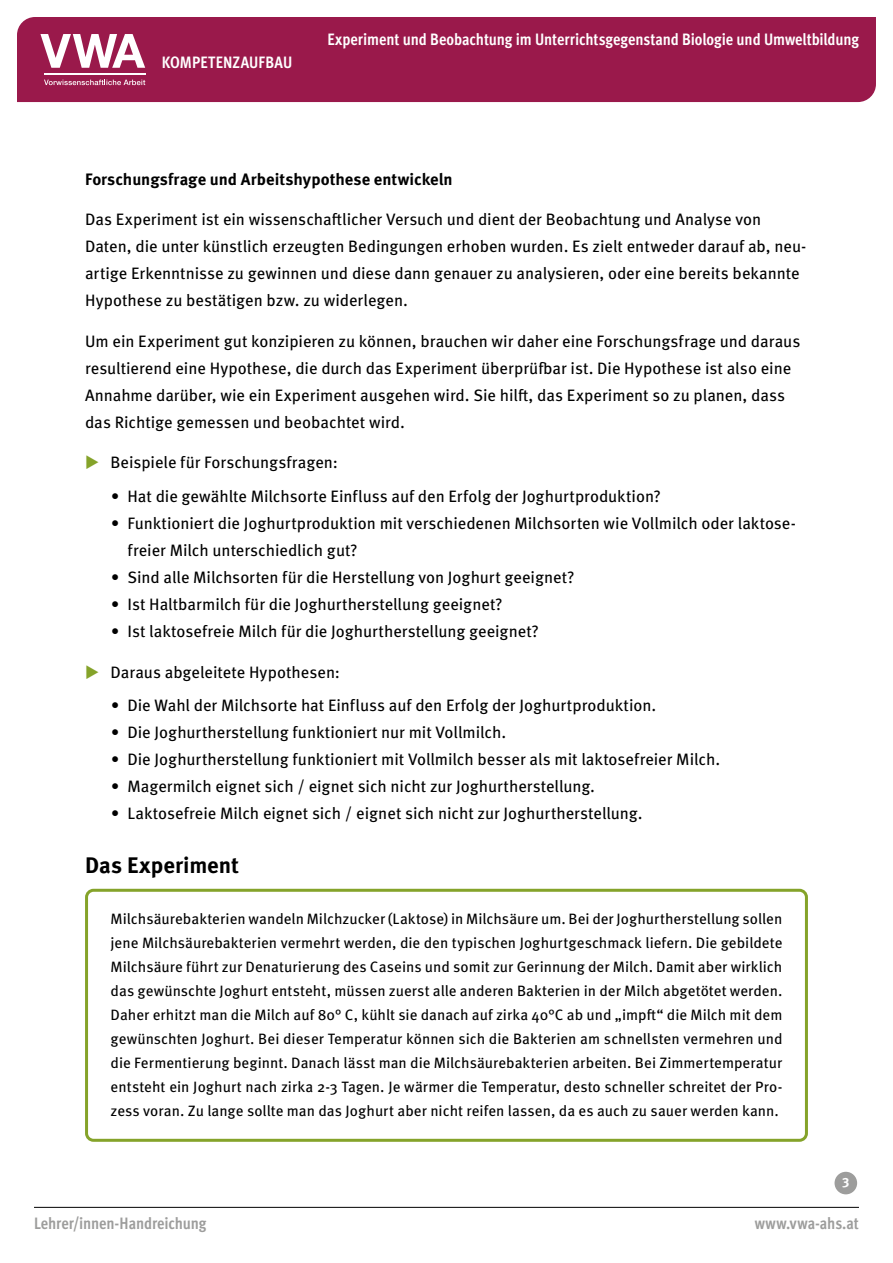
<style>
.page{position:relative;width:893px;height:1263px;background:#fff}
.page>*{position:absolute;margin:0;border:0;box-sizing:border-box;transform-origin:0 0}
.t1{font:700 22.5px "Meta Pro";color:#000}
.t2{font:16.5px/27px "Meta Pro";letter-spacing:-.005em;color:#000}
.t3{font:700 condensed 16.5px "Meta Pro";letter-spacing:-.005em;color:#fff}
.t4{font:700 16.5px "Meta Pro";color:#000}
.t5{font:700 condensed 16.5px "Meta Pro";letter-spacing:-.01em;color:#9d9d9c}
.t6{font:15px/24px "Meta Pro";color:#000;text-align:justify}
.t7{font:700 13.5px "Meta Pro";color:#fff}
.s1{color:#85a32a}
</style>
<div class="page">
<div style="left:85px;top:889px;width:723px;height:253px;border:3px solid #85a32a;border-radius:7px"></div>
<hr style="left:34px;top:1207px;width:825px;height:1px;background:#000">
<div style="left:834px;top:1172px;width:23px;height:22px;background:#9d9d9c;border-radius:50%"></div>
<div style="left:17px;top:17px;width:859px;height:85px;background:#9a194b"></div>
<hr style="left:44px;top:74px;width:101px;height:1px;background:#fff">
<svg style="left:44px;top:80px;width:101px;height:5px"></svg>
<svg style="left:40px;top:34px;width:105px;height:34px"></svg>
<p class="t3" style="left:162px;top:49px;width:132px">KOMPETENZAUFBAU</p>
<p class="t3" style="left:327px;top:27px;width:533px">Experiment und Beobachtung im Unterrichtsgegenstand Biologie und Umweltbildung</p>
<p class="t4" style="left:85px;top:166px;width:369px">Forschungsfrage und Arbeitshypothese entwickeln</p>
<p class="t2" style="left:85px;top:205px;width:723px">Das Experiment ist ein wissenschaftlicher Versuch und dient der Beobachtung und Analyse von Daten, die unter künstlich erzeugten Bedingungen erhoben wurden. Es zielt entweder darauf ab, neu&shy;artige Erkenntnisse zu gewinnen und diese dann genauer zu analysieren, oder eine bereits bekannte Hypothese zu bestätigen bzw. zu widerlegen.</p>
<p class="t2" style="left:85px;top:326px;width:717px">Um ein Experiment gut konzipieren zu können, brauchen wir daher eine Forschungsfrage und daraus resultierend eine Hypothese, die durch das Experiment überprüfbar ist. Die Hypothese ist also eine Annahme darüber, wie ein Experiment ausgehen wird. Sie hilft, das Experiment so zu planen, dass das Richtige gemessen und beobachtet wird.</p>
<p class="t2" style="left:111px;top:445px;width:552px;line-height:33.8px;text-indent:-26px"><span class="s1">◆</span> Beispiele für Forschungsfragen:<br>∙ Hat die gewählte Milchsorte Einfluss auf den Erfolg der Joghurtproduktion?</p>
<p class="t2" style="left:111px;top:509px;width:687px">∙ Funktioniert die Joghurtproduktion mit verschiedenen Milchsorten wie Vollmilch oder laktose-</p>
<p class="t2" style="left:128px;top:536px;width:232px">freier Milch unterschiedlich gut?</p>
<p class="t2" style="left:111px;top:563px;width:465px">∙ Sind alle Milchsorten für die Herstellung von Joghurt geeignet?</p>
<p class="t2" style="left:111px;top:590px;width:394px">∙ Ist Haltbarmilch für die Joghurtherstellung geeignet?</p>
<p class="t2" style="left:111px;top:617px;width:430px">∙ Ist laktosefreie Milch für die Joghurtherstellung geeignet?</p>
<p class="t2" style="left:111px;top:654px;width:547px;line-height:33.8px;text-indent:-26px"><span class="s1">◆</span> Daraus abgeleitete Hypothesen:<br>∙ Die Wahl der Milchsorte hat Einfluss auf den Erfolg der Joghurtproduktion.</p>
<p class="t2" style="left:111px;top:718px;width:611px">∙ Die Joghurtherstellung funktioniert nur mit Vollmilch.<br>∙ Die Joghurtherstellung funktioniert mit Vollmilch besser als mit laktosefreier Milch. ∙ Magermilch eignet sich / eignet sich nicht zur Joghurtherstellung.<br>∙ Laktosefreie Milch eignet sich / eignet sich nicht zur Joghurtherstellung.</p>
<h1 class="t1" style="left:85px;top:848px;width:155px">Das Experiment</h1>
<p class="t6" style="left:111px;top:906px;width:673px">Milchsäurebakterien wandeln Milchzucker (Laktose) in Milchsäure um. Bei der Joghurtherstellung sollen jene Milchsäurebakterien vermehrt werden, die den typischen Joghurtgeschmack liefern. Die gebildete Milchsäure führt zur Denaturierung des Caseins und somit zur Gerinnung der Milch. Damit aber wirklich das gewünschte Joghurt entsteht, müssen zuerst alle anderen Bakterien in der Milch abgetötet werden.<br>Daher erhitzt man die Milch auf 80° C, kühlt sie danach auf zirka 40°C ab und „impft“ die Milch mit dem gewünschten Joghurt. Bei dieser Temperatur können sich die Bakterien am schnellsten vermehren und die Fermentierung beginnt. Danach lässt man die Milchsäurebakterien arbeiten. Bei Zimmertemperatur entsteht ein Joghurt nach zirka 2-3 Tagen. Je wärmer die Temperatur, desto schneller schreitet der Pro&shy;zess voran. Zu lange sollte man das Joghurt aber nicht reifen lassen, da es auch zu sauer werden kann.</p>
<p class="t7" style="left:842px;top:1172px;width:9px">3</p>
<p class="t5" style="left:34px;top:1210px;width:174px">Lehrer/innen-Handreichung</p>
<p class="t5" style="left:755px;top:1210px;width:106px">www.vwa-ahs.at</p>
</div>
